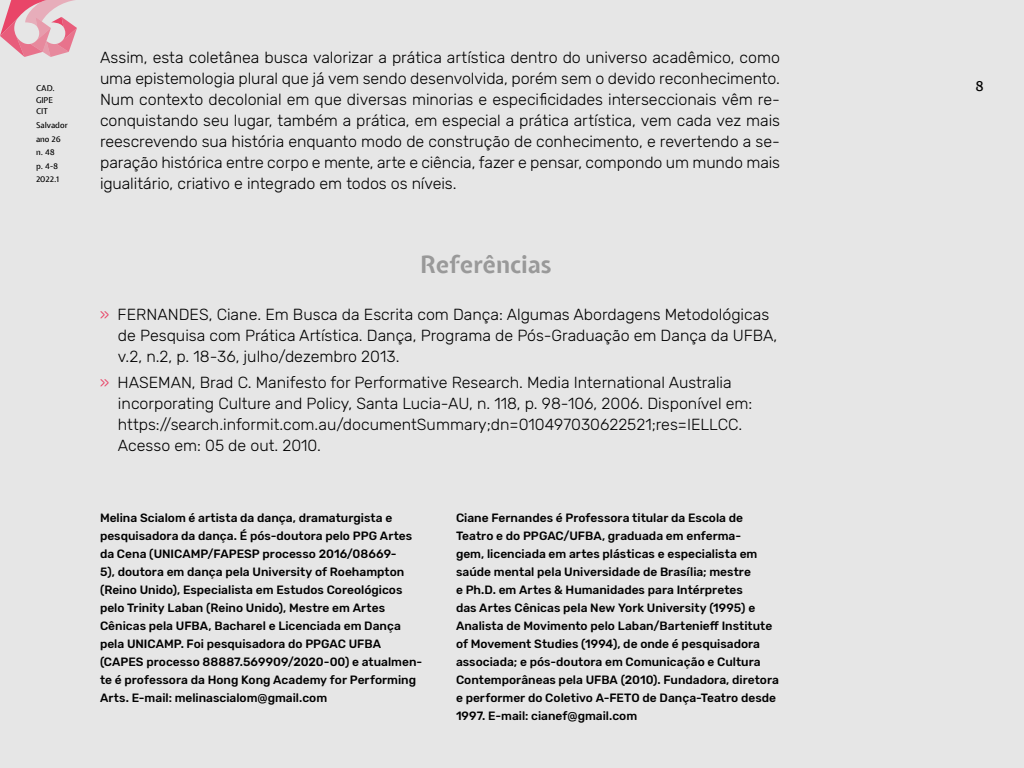
<style>
.page{position:relative;width:1024px;height:768px;background:#e6e6e6}
.page>*{position:absolute;margin:0;border:0;box-sizing:border-box;transform-origin:0 0}
.t1{font:700 24px "Expletus Sans";letter-spacing:.005em;color:#999}
.t2{font:300 16px/21px "Rubik";color:#000}
.t3{font:500 14px "Expletus Sans";color:#000}
.t4{font:500 12px/18px "Rubik";color:#000}
.t5{font:500 8px/13.6px "Expletus Sans";color:#000}
.s1{color:#e94568}
</style>
<div class="page">
<svg style="left:0;top:0;width:77px;height:57px"></svg>
<p class="t5" style="left:36px;top:83px;width:20px;line-height:11.6px">CAD.<br>GIPE<br>CIT</p>
<p class="t5" style="left:36px;top:119px;width:33px">Salvador ano 26 n. 48<br>p. 4-8<br>2022.1</p>
<p class="t2" style="left:100px;top:47px;width:682px;text-align:justify">Assim, esta coletânea busca valorizar a prática artística dentro do universo acadêmico, como uma epistemologia plural que já vem sendo desenvolvida, porém sem o devido reconhecimento.<br>Num contexto decolonial em que diversas minorias e especificidades interseccionais vêm re&shy;conquistando seu lugar, também a prática, em especial a prática artística, vem cada vez mais reescrevendo sua história enquanto modo de construção de conhecimento, e revertendo a se&shy;paração histórica entre corpo e mente, arte e ciência, fazer e pensar, compondo um mundo mais igualitário, criativo e integrado em todos os níveis.</p>
<h1 class="t1" style="left:420px;top:251px;width:133px">Referências</h1>
<h2 class="t2" style="left:118px;top:304px;width:661px;text-indent:-18px"><span class="s1">»</span> FERNANDES, Ciane. Em Busca da Escrita com Dança: Algumas Abordagens Metodológicas de Pesquisa com Prática Artística. Dança, Programa de Pós-Graduação em Dança da UFBA, v.2, n.2, p. 18-36, julho/dezembro 2013.</h2>
<p class="t2" style="left:118px;top:372px;width:636px;text-indent:-18px"><span class="s1">»</span> HASEMAN, Brad C. Manifesto for Performative Research. Media International Australia incorporating Culture and Policy, Santa Lucia-AU, n. 118, p. 98-106, 2006. Disponível em: https://search.informit.com.au/documentSummary;dn=010497030622521;res=IELLCC.<br>Acesso em: 05 de out. 2010.</p>
<p class="t4" style="left:100px;top:510px;width:324px">Melina Scialom é artista da dança, dramaturgista e pesquisadora da dança. É pós-doutora pelo PPG Artes da Cena (UNICAMP/FAPESP processo 2016/08669-<br>5), doutora em dança pela University of Roehampton (Reino Unido), Especialista em Estudos Coreológicos pelo Trinity Laban (Reino Unido), Mestre em Artes Cênicas pela UFBA, Bacharel e Licenciada em Dança pela UNICAMP. Foi pesquisadora do PPGAC UFBA (CAPES processo 88887.569909/2020-00) e atualmen&shy;te é professora da Hong Kong Academy for Performing Arts. E-mail: melinascialom@gmail.com</p>
<p class="t4" style="left:456px;top:510px;width:325px">Ciane Fernandes é Professora titular da Escola de Teatro e do PPGAC/UFBA, graduada em enferma-<br>gem, licenciada em artes plásticas e especialista em saúde mental pela Universidade de Brasília; mestre<br>e Ph.D. em Artes &amp; Humanidades para Intérpretes<br>das Artes Cênicas pela New York University (1995) e Analista de Movimento pelo Laban/Bartenieff Institute of Movement Studies (1994), de onde é pesquisadora associada; e pós-doutora em Comunicação e Cultura Contemporâneas pela UFBA (2010). Fundadora, diretora e performer do Coletivo A-FETO de Dança-Teatro desde 1997. E-mail: cianef@gmail.com</p>
<p class="t3" style="left:975px;top:79px;width:10px">8</p>
</div>
